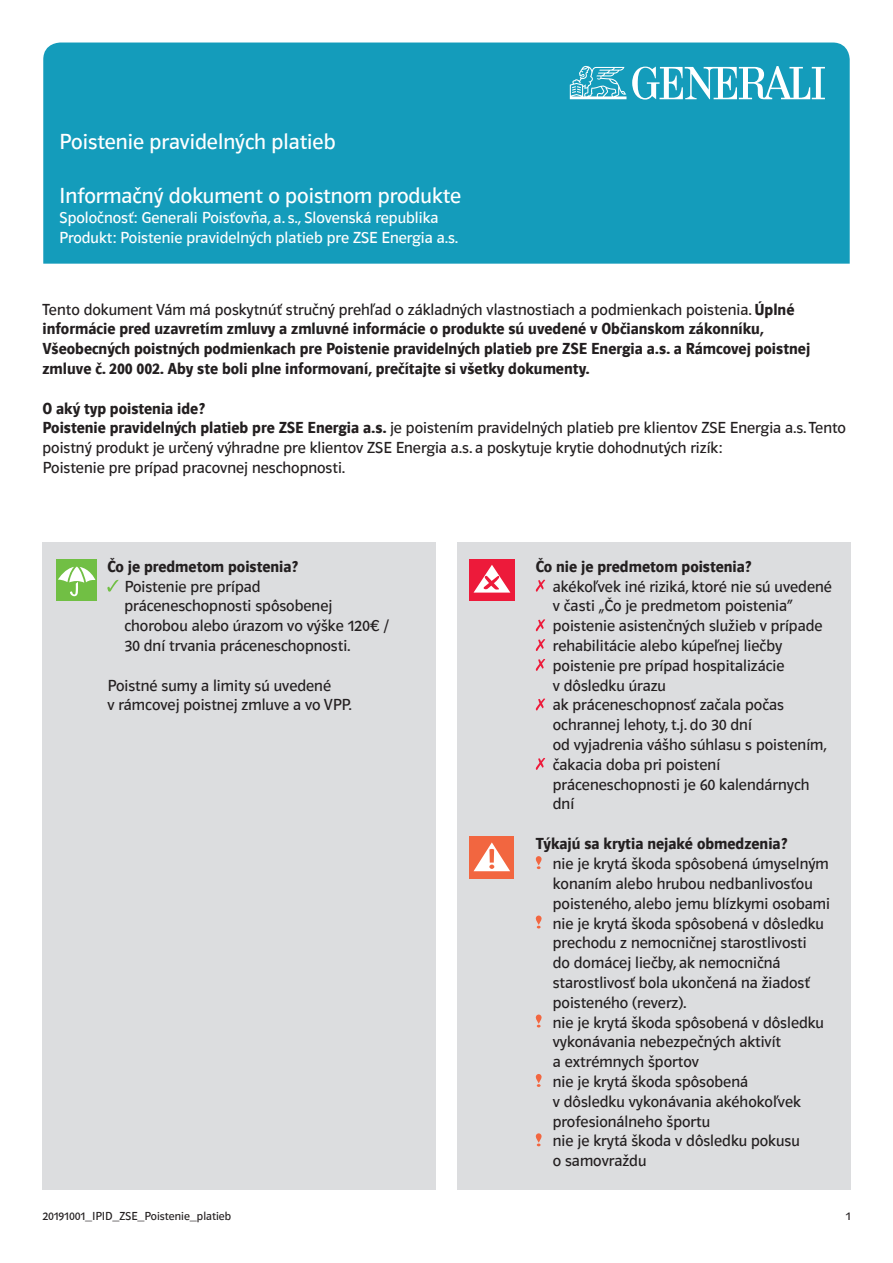
<style>
.page{position:relative;width:893px;height:1263px;background:#fff}
.page>*{position:absolute;margin:0;border:0;box-sizing:border-box;transform-origin:0 0}
.t1{font:22.5px "Polo";color:#fff}
.t2{font:16.5px/19.8px "Polo";color:#231f20}
.t3{font:700 16.5px/19.8px "Polo";color:#231f20}
.t4{font:16.5px/19.8px "Polo";color:#fff}
.t5{font:12px "Polo";color:#231f20}
.s1{font-weight:400}
.s2{font-weight:700}
</style>
<div class="page">
<div style="left:43px;top:542px;width:393px;height:647px;background:#dcdddf"></div>
<div style="left:457px;top:542px;width:393px;height:647px;background:#dcdddf"></div>
<div style="left:43px;top:43px;width:807px;height:221px;background:#149cbb"></div>
<div style="left:469px;top:559px;width:45px;height:41px;background:#ed1a3a"></div>
<svg style="left:474px;top:565px;width:36px;height:28px"></svg>
<div style="left:56px;top:559px;width:41px;height:41px;background:#71bf44"></div>
<svg style="left:58px;top:566px;width:37px;height:30px"></svg>
<div style="left:469px;top:837px;width:45px;height:42px;background:#f26640"></div>
<svg style="left:474px;top:842px;width:36px;height:29px"></svg>
<svg style="left:107px;top:580px;width:12px;height:12px"></svg>
<svg style="left:536px;top:580px;width:9px;height:12px"></svg>
<svg style="left:536px;top:619px;width:9px;height:12px"></svg>
<svg style="left:536px;top:639px;width:9px;height:12px"></svg>
<svg style="left:536px;top:659px;width:9px;height:12px"></svg>
<svg style="left:536px;top:698px;width:9px;height:12px"></svg>
<svg style="left:536px;top:758px;width:9px;height:12px"></svg>
<svg style="left:536px;top:856px;width:6px;height:13px"></svg>
<svg style="left:536px;top:915px;width:6px;height:13px"></svg>
<svg style="left:536px;top:1014px;width:6px;height:13px"></svg>
<svg style="left:536px;top:1074px;width:6px;height:13px"></svg>
<svg style="left:536px;top:1133px;width:6px;height:13px"></svg>
<svg style="left:570px;top:66px;width:255px;height:34px"></svg>
<h1 class="t1" style="left:59px;top:130px;width:278px">Poistenie pravidelných platieb</h1>
<h1 class="t1" style="left:59px;top:184px;width:403px">Informačný dokument o poistnom produkte</h1>
<p class="t4" style="left:59px;top:208px;width:400px">Spoločnosť: Generali Poisťovňa, a. s., Slovenská republika<br>Produkt: Poistenie pravidelných platieb pre ZSE Energia a.s.</p>
<p class="t3" style="left:43px;top:299px;width:769px"><span class="s1">Tento dokument Vám má poskytnúť stručný prehľad o základných vlastnostiach a podmienkach poistenia.</span> Úplné informácie pred uzavretím zmluvy a zmluvné informácie o produkte sú uvedené v Občianskom zákonníku, Všeobecných poistných podmienkach pre Poistenie pravidelných platieb pre ZSE Energia a.s. a Rámcovej poistnej zmluve č. 200 002. Aby ste boli plne informovaní, prečítajte si všetky dokumenty.</p>
<p class="t2" style="left:43px;top:398px;width:805px"><span class="s2">O aký typ poistenia ide?<br>Poistenie pravidelných platieb pre ZSE Energia a.s.</span> je poistením pravidelných platieb pre klientov ZSE Energia a.s. Tento poistný produkt je určený výhradne pre klientov ZSE Energia a.s. a poskytuje krytie dohodnutých rizík:<br>Poistenie pre prípad pracovnej neschopnosti.</p>
<p class="t3" style="left:107px;top:557px;width:192px">Čo je predmetom poistenia?</p>
<p class="t2" style="left:124px;top:576px;width:266px">Poistenie pre prípad práceneschopnosti spôsobenej chorobou alebo úrazom vo výške 120€ /<br>30 dní trvania práceneschopnosti.</p>
<p class="t2" style="left:107px;top:675px;width:246px">Poistné sumy a limity sú uvedené<br>v rámcovej poistnej zmluve a vo VPP.</p>
<p class="t5" style="left:43px;top:1210px;width:190px">20191001_IPID_ZSE_Poistenie_platieb</p>
<p class="t3" style="left:536px;top:557px;width:217px">Čo nie je predmetom poistenia?</p>
<p class="t2" style="left:553px;top:576px;width:281px">akékoľvek iné riziká, ktoré nie sú uvedené v časti „Čo je predmetom poistenia“ poistenie asistenčných služieb v prípade rehabilitácie alebo kúpeľnej liečby poistenie pre prípad hospitalizácie<br>v dôsledku úrazu<br>ak práceneschopnosť začala počas ochrannej lehoty, t.j. do 30 dní<br>od vyjadrenia vášho súhlasu s poistením, čakacia doba pri poistení práceneschopnosti je 60 kalendárnych dní</p>
<p class="t3" style="left:536px;top:834px;width:253px">Týkajú sa krytia nejaké obmedzenia?</p>
<p class="t2" style="left:553px;top:854px;width:279px">nie je krytá škoda spôsobená úmyselným konaním alebo hrubou nedbanlivosťou poisteného, alebo jemu blízkymi osobami nie je krytá škoda spôsobená v dôsledku prechodu z nemocničnej starostlivosti<br>do domácej liečby, ak nemocničná starostlivosť bola ukončená na žiadosť poisteného (reverz).<br>nie je krytá škoda spôsobená v dôsledku vykonávania nebezpečných aktivít<br>a extrémnych športov<br>nie je krytá škoda spôsobená<br>v dôsledku vykonávania akéhokoľvek profesionálneho športu<br>nie je krytá škoda v dôsledku pokusu<br>o samovraždu</p>
<p class="t5" style="left:846px;top:1210px;width:6px">1</p>
</div>
